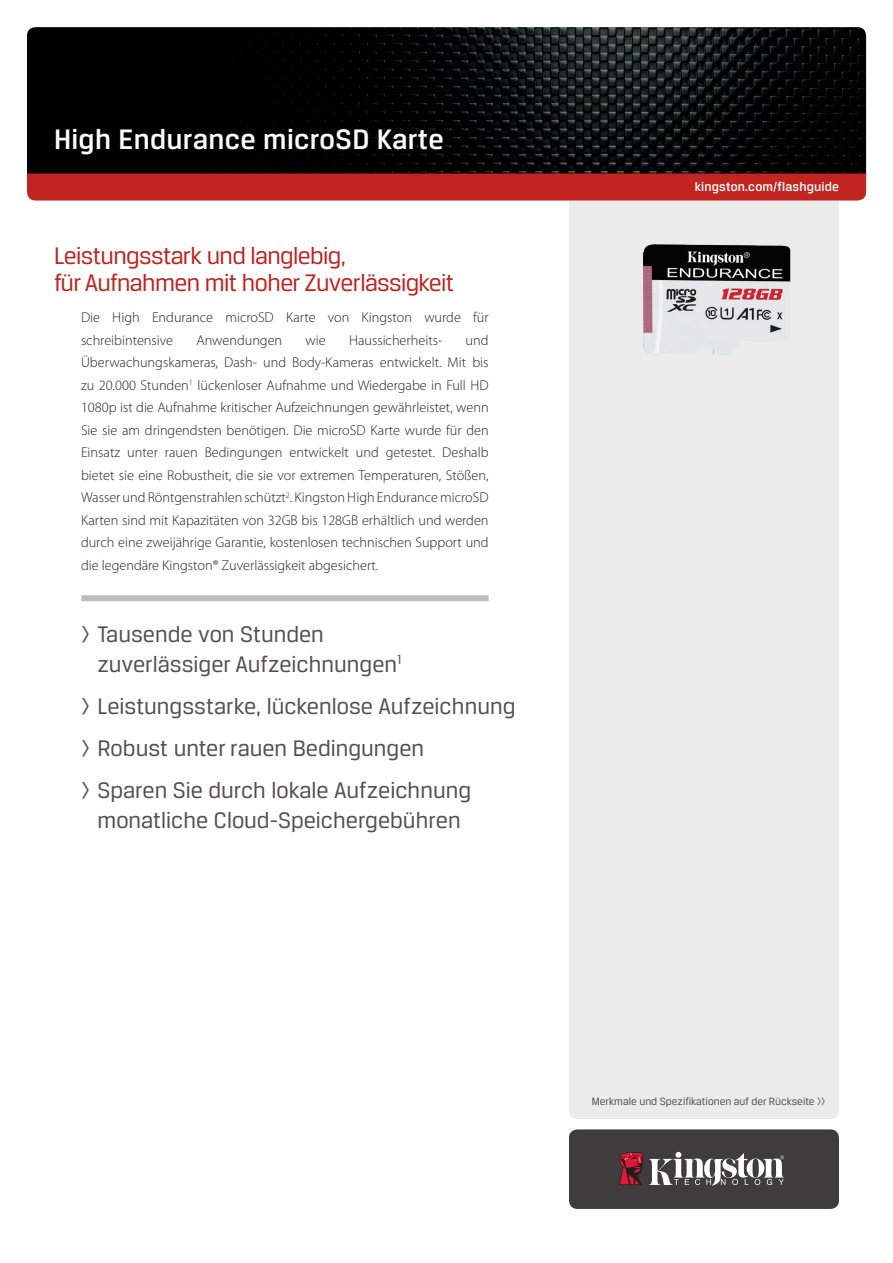
<style>
.page{position:relative;width:893px;height:1263px;background:#fff}
.page>*{position:absolute;margin:0;border:0;box-sizing:border-box;transform-origin:0 0}
.t1{font:500 30px "Breuer Text";letter-spacing:.01em;color:#fff}
.t2{font:25.5px/27px "Breuer Text";letter-spacing:-.025em;color:#c22420}
.t3{font:24px/42px "Breuer Text";color:#525051}
.t4{font:300 14.25px/22.5px "Myriad Pro";color:#231f20}
.t5{font:500 13.5px "Breuer Text";letter-spacing:.01em;color:#fff}
.t6{font:11.25px "Breuer Text";color:#525051}
</style>
<div class="page">
<img style="left:27px;top:27px;width:839px;height:146px">
<div style="left:569px;top:200px;width:270px;height:919px;background:#ebebeb"></div>
<div style="left:27px;top:173px;width:839px;height:27px;background:#c22420"></div>
<div style="left:569px;top:1129px;width:270px;height:80px;background:#403b3c;border-radius:9px"></div>
<svg style="left:649px;top:1152px;width:135px;height:34px"></svg>
<svg style="left:619px;top:1152px;width:24px;height:33px"></svg>
<img style="left:639px;top:240px;width:161px;height:123px">
<div style="left:81px;top:595px;width:408px;height:6px;background:#bbbcbf"></div>
<h1 class="t1" style="left:54px;top:122px;width:391px">High Endurance microSD Karte</h1>
<h2 class="t2" style="left:54px;top:242px;width:402px">Leistungsstark und langlebig,<br>für Aufnahmen mit hoher Zuverlässigkeit</h2>
<p class="t4" style="left:81px;top:306px;width:409px">Die High Endurance microSD Karte von Kingston wurde für schreibintensive</p>
<p class="t4" style="left:81px;top:329px;width:409px;text-align:justify;text-indent:385px">und Überwachungskameras, Dash- und Body-Kameras entwickelt. Mit bis zu 20.000 Stunden<sup>1</sup> lückenloser Aufnahme und Wiedergabe in Full HD 1080p ist die Aufnahme kritischer Aufzeichnungen gewährleistet, wenn Sie sie am dringendsten benötigen. Die microSD Karte wurde für den Einsatz unter rauen Bedingungen entwickelt und getestet. Deshalb bietet sie eine Robustheit, die sie vor extremen Temperaturen, Stößen, Wasser und Röntgenstrahlen schützt<sup>2</sup>. Kingston High Endurance microSD Karten sind mit Kapazitäten von 32GB bis 128GB erhältlich und werden durch eine zweijährige Garantie, kostenlosen technischen Support und die legendäre Kingston® Zuverlässigkeit abgesichert.</p>
<p class="t4" style="left:196px;top:329px;width:87px">Anwendungen</p>
<p class="t4" style="left:306px;top:329px;width:22px">wie</p>
<p class="t4" style="left:349px;top:329px;width:95px">Haussicherheits-</p>
<h3 class="t3" style="left:97px;top:619px;width:306px;line-height:30px;text-indent:-16px">&gt; Tausende von Stunden zuverlässiger Aufzeichnungen<sup>1</sup></h3>
<h3 class="t3" style="left:81px;top:685px;width:436px">&gt; Leistungsstarke, lückenlose Aufzeichnung &gt; Robust unter rauen Bedingungen<br>&gt; Sparen Sie durch lokale Aufzeichnung</h3>
<h3 class="t3" style="left:97px;top:799px;width:365px">monatliche Cloud-Speichergebühren</h3>
<p class="t5" style="left:695px;top:179px;width:146px">kingston.com/flashguide</p>
<p class="t6" style="left:592px;top:1095px;width:235px">Merkmale und Spezifikationen auf der Rückseite &gt;&gt;</p>
</div>
